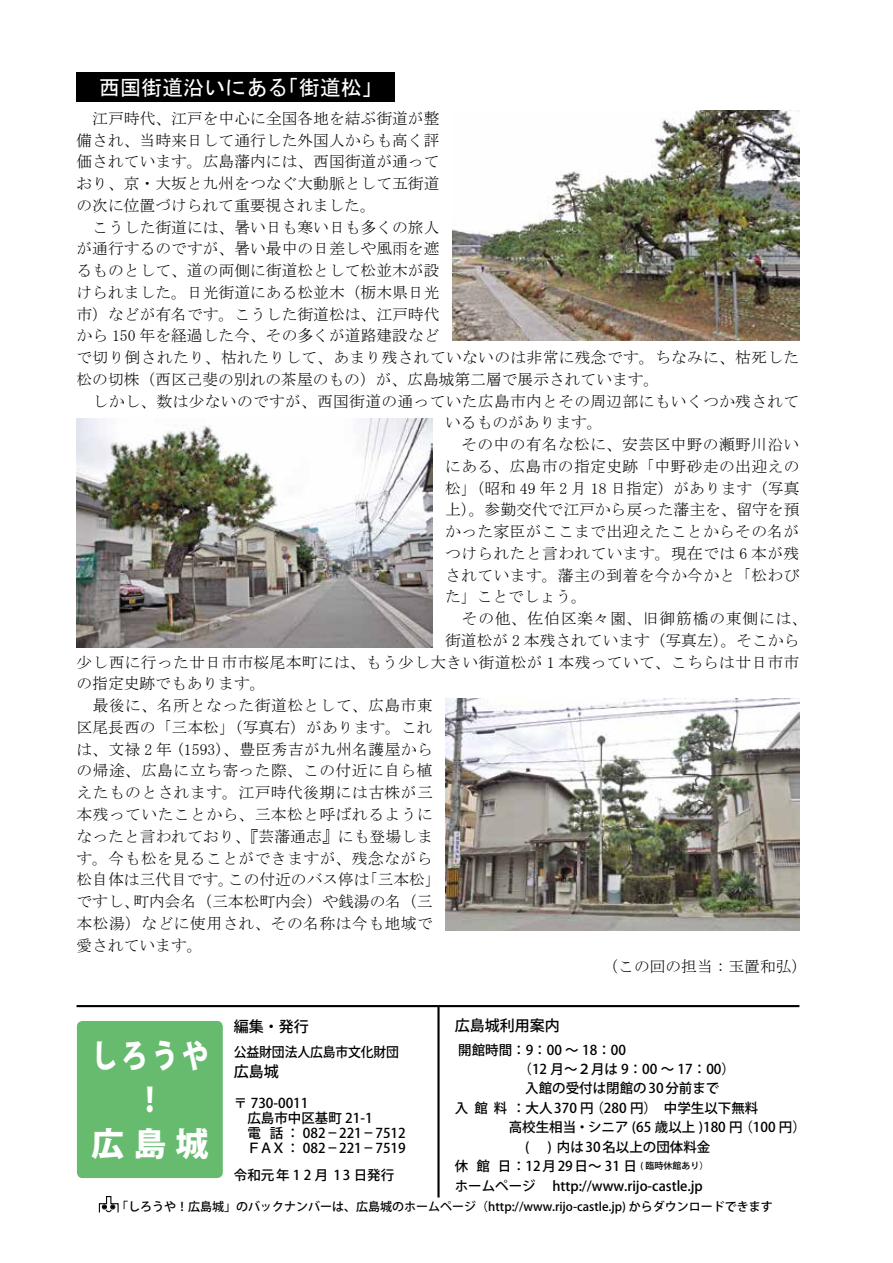
<style>
.page{position:relative;width:893px;height:1263px;background:#fff}
.page>*{position:absolute;margin:0;border:0;box-sizing:border-box;transform-origin:0 0}
.t1{font:800 32.85px/43.7px "Koz Go Pro";color:#fff;text-align:center;scale:.8 1}
.t2{font:21px "MS Gothic";color:#fff}
.t3{font:15.75px "MS Mincho";letter-spacing:.005em;color:#000}
.t4{font:15.75px "MS Mincho";letter-spacing:.025em;color:#000}
.t5{font:15.75px "MS Mincho";letter-spacing:.03em;color:#000}
.t6{font:15.75px "MS Mincho";letter-spacing:.055em;color:#000}
.t7{font:500 15px "Koz Go Pro";color:#000}
.t8{font:500 13.5px/15px "Koz Go Pro";color:#000}
.t9{font:500 13.5px "Koz Go Pro";color:#000;scale:.95 1}
.t10{font:500 12px "Koz Go Pro";color:#000}
.s1{font-size:9px}
</style>
<div class="page">
<img style="left:452px;top:110px;width:347px;height:231px">
<img style="left:77px;top:418px;width:355px;height:229px">
<img style="left:445px;top:698px;width:354px;height:233px">
<div style="left:77px;top:72px;width:318px;height:30px;background:#000"></div>
<hr style="left:437px;top:1007px;width:3px;height:190px;background:#000">
<div style="left:76px;top:1020px;width:148px;height:159px;background:#67bb6f;border-radius:6px"></div>
<div style="left:75px;top:1019px;width:149px;height:160px;border:1px solid #fff;border-radius:6px"></div>
<svg style="left:98px;top:1196px;width:21px;height:17px"></svg>
<hr style="left:77px;top:1005px;width:722px;height:2px;background:#000">
<h2 class="t2" style="left:99px;top:77px;width:285px">西国街道沿いにある「街道松」</h2>
<p class="t3" style="left:77px;top:110px;width:364px">　江戸時代、江戸を中心に全国各地を結ぶ街道が整</p>
<p class="t3" style="left:77px;top:132px;width:364px">備され、当時来日して通行した外国人からも高く評</p>
<p class="t3" style="left:77px;top:154px;width:364px">価されています。広島藩内には、西国街道が通って</p>
<p class="t3" style="left:77px;top:176px;width:364px">おり、京・大坂と九州をつなぐ大動脈として五街道</p>
<p class="t3" style="left:77px;top:197px;width:301px">の次に位置づけられて重要視されました。</p>
<p class="t3" style="left:77px;top:219px;width:364px">　こうした街道には、暑い日も寒い日も多くの旅人</p>
<p class="t3" style="left:77px;top:241px;width:364px">が通行するのですが、暑い最中の日差しや風雨を遮</p>
<p class="t3" style="left:77px;top:263px;width:364px">るものとして、道の両側に街道松として松並木が設</p>
<p class="t3" style="left:77px;top:284px;width:364px">けられました。日光街道にある松並木（栃木県日光</p>
<p class="t3" style="left:77px;top:306px;width:364px">市）などが有名です。こうした街道松は、江戸時代</p>
<p class="t3" style="left:77px;top:328px;width:365px">から 150 年を経過した今、その多くが道路建設など</p>
<p class="t3" style="left:77px;top:350px;width:724px">で切り倒されたり、枯れたりして、あまり残されていないのは非常に残念です。ちなみに、枯死した</p>
<p class="t3" style="left:77px;top:371px;width:584px">松の切株（西区己斐の別れの茶屋のもの）が、広島城第二層で展示されています。</p>
<p class="t3" style="left:77px;top:393px;width:724px">　しかし、数は少ないのですが、西国街道の通っていた広島市内とその周辺部にもいくつか残されて</p>
<p class="t3" style="left:445px;top:415px;width:159px">いるものがあります。</p>
<p class="t4" style="left:445px;top:437px;width:356px">　その中の有名な松に、安芸区中野の瀬野川沿い</p>
<p class="t4" style="left:445px;top:458px;width:356px">にある、広島市の指定史跡「中野砂走の出迎えの</p>
<p class="t3" style="left:445px;top:480px;width:356px">松」（昭和 49 年 2 月 18 日指定）があります（写真</p>
<p class="t3" style="left:445px;top:502px;width:356px">上）。参勤交代で江戸から戻った藩主を、留守を預</p>
<p class="t4" style="left:445px;top:524px;width:356px">かった家臣がここまで出迎えたことからその名が</p>
<p class="t4" style="left:445px;top:545px;width:356px">つけられたと言われています。現在では 6 本が残</p>
<p class="t4" style="left:445px;top:567px;width:356px">されています。藩主の到着を今か今かと「松わび</p>
<p class="t3" style="left:445px;top:589px;width:143px">た」ことでしょう。</p>
<p class="t6" style="left:445px;top:611px;width:364px">　その他、佐伯区楽々園、旧御筋橋の東側には、</p>
<p class="t3" style="left:445px;top:632px;width:356px">街道松が 2 本残されています（写真左）。そこから</p>
<p class="t3" style="left:77px;top:654px;width:724px">少し西に行った廿日市市桜尾本町には、もう少し大きい街道松が 1 本残っていて、こちらは廿日市市</p>
<p class="t3" style="left:77px;top:676px;width:191px">の指定史跡でもあります。</p>
<p class="t5" style="left:77px;top:698px;width:358px">　最後に、名所となった街道松として、広島市東</p>
<p class="t3" style="left:77px;top:719px;width:358px">区尾長西の「三本松」（写真右）があります。これ</p>
<p class="t4" style="left:77px;top:741px;width:358px">は、文禄 2 年 (1593)、豊臣秀吉が九州名護屋から</p>
<p class="t5" style="left:77px;top:763px;width:358px">の帰途、広島に立ち寄った際、この付近に自ら植</p>
<p class="t5" style="left:77px;top:785px;width:358px">えたものとされます。江戸時代後期には古株が三</p>
<p class="t5" style="left:77px;top:806px;width:358px">本残っていたことから、三本松と呼ばれるように</p>
<p class="t3" style="left:77px;top:828px;width:358px">なったと言われており、『芸藩通志』にも登場しま</p>
<p class="t5" style="left:77px;top:850px;width:358px">す。今も松を見ることができますが、残念ながら</p>
<p class="t3" style="left:77px;top:872px;width:366px">松自体は三代目です。この付近のバス停は「三本松」</p>
<p class="t3" style="left:77px;top:893px;width:358px">ですし、町内会名（三本松町内会）や銭湯の名（三</p>
<p class="t5" style="left:77px;top:915px;width:358px">本松湯）などに使用され、その名称は今も地域で</p>
<p class="t3" style="left:77px;top:937px;width:128px">愛されています。</p>
<p class="t3" style="left:602px;top:959px;width:206px">（この回の担当：玉置和弘）</p>
<p class="t7" style="left:455px;top:1016px;width:106px">広島城利用案内</p>
<p class="t8" style="left:458px;top:1043px;width:169px">開館時間：9：00 ～ 18：00</p>
<p class="t8" style="left:519px;top:1062px;width:218px">（12 月～２月は 9：00 ～ 17：00）</p>
<p class="t8" style="left:525px;top:1081px;width:196px">入館の受付は閉館の 30 分前まで</p>
<p class="t8" style="left:455px;top:1101px;width:305px">入 館 料：大人 370 円（280 円）　中学生以下無料</p>
<p class="t8" style="left:455px;top:1120px;width:353px">　　　　高校生相当・シニア (65 歳以上 )180 円（100 円）</p>
<p class="t8" style="left:525px;top:1140px;width:187px">(　 ) 内は 30 名以上の団体料金</p>
<p class="t8" style="left:455px;top:1159px;width:255px">休 館 日：12 月 29 日～ 31 日 <span class="s1">( 臨時休館あり）</span></p>
<p class="t8" style="left:455px;top:1179px;width:250px">ホームページ 　http://www.rijo-castle.jp</p>
<p class="t10" style="left:116px;top:1198px;width:658px">「しろうや！広島城」のバックナンバーは、広島城のホームページ（http://www.rijo-castle.jp) からダウンロードできます</p>
<p class="t7" style="left:234px;top:1016px;width:76px">編集・発行</p>
<p class="t9" style="left:234px;top:1044px;width:175px">公益財団法人広島市文化財団</p>
<p class="t7" style="left:234px;top:1061px;width:46px">広島城</p>
<p class="t8" style="left:247px;top:1096px;width:160px;text-indent:-14px">〒 730-0011　<br>広島市中区基町 21-1<br>電 話 ： 082−221−7512<br>ＦＡＸ ： 082−221−7519</p>
<p class="t8" style="left:234px;top:1168px;width:162px">令和元年 1 2 月 13 日発行</p>
<h1 class="t1" style="left:91px;top:1036px;width:148px">しろうや！<br>広 島 城</h1>
</div>
